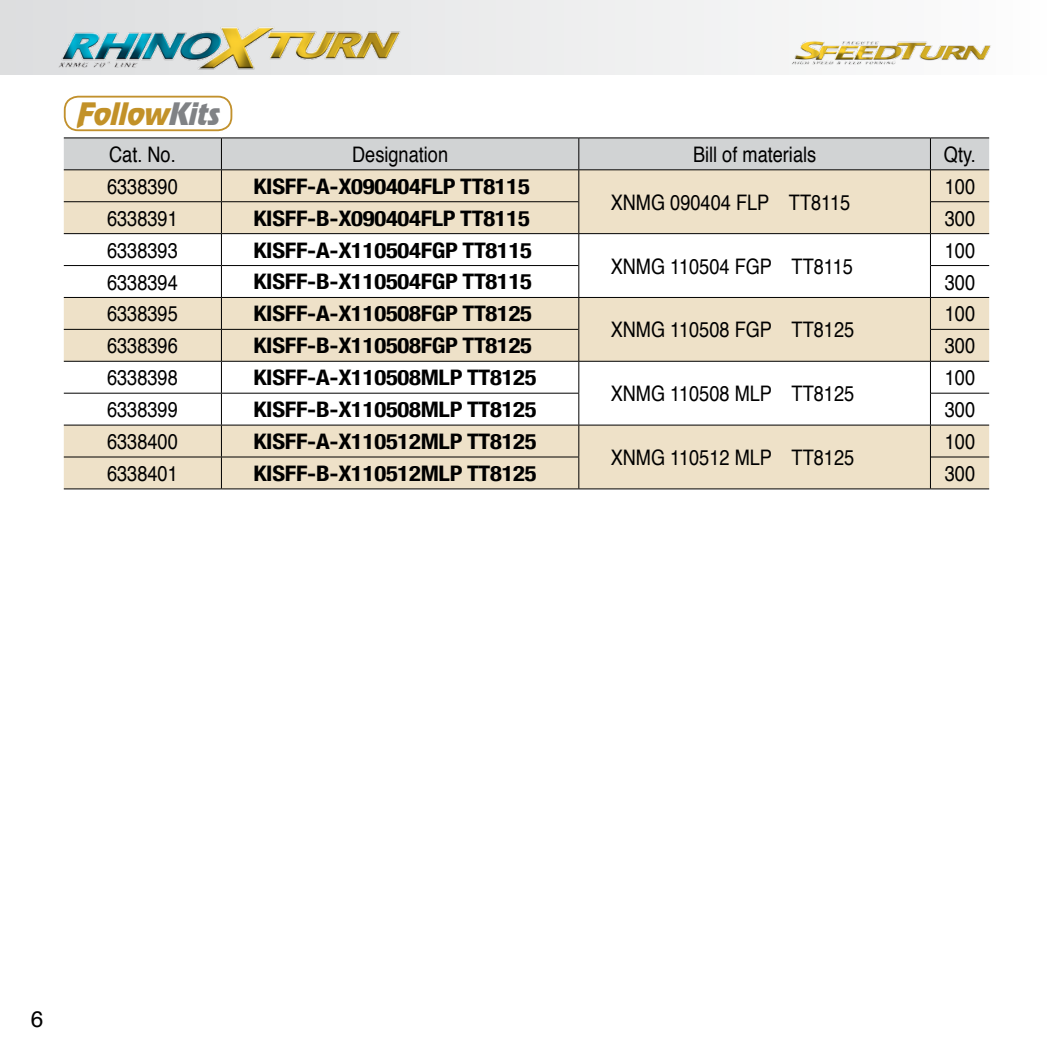
<style>
.page{position:relative;width:1053px;height:1053px;background:#fff}
.page>*{position:absolute;margin:0;border:0;box-sizing:border-box;transform-origin:0 0}
.t1{font:italic 27.68px "Revue";color:#c29128}
.t2{font:22.5px "Helvetica";color:#000}
.t3{font:700 condensed 21.38px "Helvetica Neue";letter-spacing:-.01em;color:#000;scale:1.15 1}
.t4{font:21.38px "Helvetica";color:#000;scale:.85 1}
.s1{color:#808285}
</style>
<div class="page">
<div style="left:0;top:0;width:1050px;height:74px;background:linear-gradient(to right,#dcdddf,#fcfdfd)"></div>
<img style="left:776px;top:27px;width:219px;height:39px">
<img style="left:42px;top:6px;width:373px;height:66px">
<div style="left:64px;top:138px;width:925px;height:31px;background:#d1d3d4"></div>
<svg style="left:64px;top:170px;width:925px;height:318px;fill:#eee1c8"></svg>
<hr style="left:64px;top:137px;width:157px;height:1px;background:#000">
<hr style="left:221px;top:137px;width:357px;height:1px;background:#000">
<hr style="left:221px;top:138px;width:1px;height:31px;background:#000">
<hr style="left:578px;top:137px;width:352px;height:1px;background:#000">
<hr style="left:578px;top:138px;width:1px;height:31px;background:#000">
<hr style="left:930px;top:137px;width:59px;height:1px;background:#000">
<hr style="left:930px;top:138px;width:1px;height:31px;background:#000">
<hr style="left:64px;top:169px;width:157px;height:1px;background:#000">
<hr style="left:221px;top:169px;width:357px;height:1px;background:#000">
<hr style="left:221px;top:170px;width:1px;height:31px;background:#000">
<hr style="left:578px;top:169px;width:352px;height:1px;background:#000">
<hr style="left:578px;top:170px;width:1px;height:32px;background:#000">
<hr style="left:930px;top:169px;width:59px;height:1px;background:#000">
<hr style="left:930px;top:170px;width:1px;height:32px;background:#000">
<hr style="left:64px;top:201px;width:157px;height:1px;background:#000">
<hr style="left:221px;top:201px;width:357px;height:1px;background:#000">
<hr style="left:221px;top:202px;width:1px;height:31px;background:#000">
<hr style="left:578px;top:202px;width:1px;height:31px;background:#000">
<hr style="left:930px;top:201px;width:59px;height:1px;background:#000">
<hr style="left:930px;top:202px;width:1px;height:31px;background:#000">
<hr style="left:64px;top:233px;width:157px;height:1px;background:#000">
<hr style="left:221px;top:233px;width:357px;height:1px;background:#000">
<hr style="left:221px;top:234px;width:1px;height:31px;background:#000">
<hr style="left:578px;top:233px;width:352px;height:1px;background:#000">
<hr style="left:578px;top:234px;width:1px;height:31px;background:#000">
<hr style="left:930px;top:233px;width:59px;height:1px;background:#000">
<hr style="left:930px;top:234px;width:1px;height:31px;background:#000">
<hr style="left:930px;top:361px;width:59px;height:1px;background:#000">
<hr style="left:930px;top:361px;width:1px;height:32px;background:#000">
<hr style="left:64px;top:265px;width:157px;height:1px;background:#000">
<hr style="left:221px;top:265px;width:357px;height:1px;background:#000">
<hr style="left:221px;top:266px;width:1px;height:31px;background:#000">
<hr style="left:578px;top:265px;width:1px;height:32px;background:#000">
<hr style="left:930px;top:265px;width:59px;height:1px;background:#000">
<hr style="left:930px;top:393px;width:59px;height:1px;background:#000">
<hr style="left:930px;top:265px;width:1px;height:32px;background:#000">
<hr style="left:930px;top:393px;width:1px;height:32px;background:#000">
<hr style="left:64px;top:297px;width:157px;height:1px;background:#000">
<hr style="left:221px;top:297px;width:357px;height:1px;background:#000">
<hr style="left:221px;top:298px;width:1px;height:31px;background:#000">
<hr style="left:578px;top:297px;width:352px;height:1px;background:#000">
<hr style="left:578px;top:298px;width:1px;height:31px;background:#000">
<hr style="left:578px;top:361px;width:352px;height:1px;background:#000">
<hr style="left:578px;top:424px;width:352px;height:1px;background:#000">
<hr style="left:578px;top:488px;width:352px;height:1px;background:#000">
<hr style="left:930px;top:297px;width:59px;height:1px;background:#000">
<hr style="left:930px;top:298px;width:1px;height:31px;background:#000">
<hr style="left:930px;top:424px;width:59px;height:1px;background:#000">
<hr style="left:930px;top:425px;width:1px;height:32px;background:#000">
<hr style="left:64px;top:329px;width:157px;height:1px;background:#000">
<hr style="left:221px;top:329px;width:357px;height:1px;background:#000">
<hr style="left:221px;top:330px;width:1px;height:31px;background:#000">
<hr style="left:578px;top:329px;width:1px;height:32px;background:#000">
<hr style="left:64px;top:361px;width:157px;height:1px;background:#000">
<hr style="left:221px;top:361px;width:357px;height:1px;background:#000">
<hr style="left:221px;top:361px;width:1px;height:32px;background:#000">
<hr style="left:578px;top:361px;width:1px;height:32px;background:#000">
<hr style="left:64px;top:393px;width:157px;height:1px;background:#000">
<hr style="left:221px;top:393px;width:358px;height:1px;background:#000">
<hr style="left:221px;top:393px;width:1px;height:32px;background:#000">
<hr style="left:578px;top:393px;width:1px;height:32px;background:#000">
<hr style="left:64px;top:424px;width:157px;height:1px;background:#000">
<hr style="left:221px;top:424px;width:357px;height:1px;background:#000">
<hr style="left:221px;top:425px;width:1px;height:31px;background:#000">
<hr style="left:578px;top:425px;width:1px;height:31px;background:#000">
<hr style="left:64px;top:456px;width:157px;height:1px;background:#000">
<hr style="left:221px;top:456px;width:358px;height:1px;background:#000">
<hr style="left:221px;top:457px;width:1px;height:31px;background:#000">
<hr style="left:578px;top:457px;width:1px;height:31px;background:#000">
<hr style="left:64px;top:488px;width:157px;height:1px;background:#000">
<hr style="left:221px;top:488px;width:357px;height:1px;background:#000">
<hr style="left:930px;top:329px;width:59px;height:1px;background:#000">
<hr style="left:930px;top:456px;width:59px;height:1px;background:#000">
<hr style="left:930px;top:329px;width:1px;height:32px;background:#000">
<hr style="left:930px;top:457px;width:1px;height:31px;background:#000">
<hr style="left:930px;top:488px;width:59px;height:1px;background:#000">
<div style="left:64px;top:96px;width:168px;height:35px;border:2px solid #c2912d;border-radius:14px"></div>
<p class="t1" style="left:75px;top:95px;width:153px">Follow<span class="s1">Kits</span></p>
<p class="t4" style="left:109px;top:138px;width:80px">Cat. No.</p>
<p class="t4" style="left:352px;top:138px;width:114px">Designation</p>
<p class="t4" style="left:693px;top:138px;width:146px">Bill of materials</p>
<p class="t4" style="left:943px;top:138px;width:39px">Qty.</p>
<p class="t4" style="left:107px;top:170px;width:85px">6338390</p>
<p class="t3" style="left:253px;top:173px;width:242px">KISFF-A-X090404FLP TT8115</p>
<p class="t4" style="left:610px;top:186px;width:283px">XNMG 090404 FLP TT8115</p>
<p class="t4" style="left:944px;top:170px;width:37px">100</p>
<p class="t4" style="left:107px;top:202px;width:85px">6338391</p>
<p class="t3" style="left:253px;top:205px;width:242px">KISFF-B-X090404FLP TT8115</p>
<p class="t4" style="left:944px;top:202px;width:37px">300</p>
<p class="t4" style="left:107px;top:233px;width:85px">6338393</p>
<p class="t3" style="left:253px;top:237px;width:244px">KISFF-A-X110504FGP TT8115</p>
<p class="t4" style="left:610px;top:249px;width:286px">XNMG 110504 FGP TT8115</p>
<p class="t4" style="left:944px;top:233px;width:37px">100</p>
<p class="t4" style="left:107px;top:265px;width:85px">6338394</p>
<p class="t3" style="left:253px;top:269px;width:244px">KISFF-B-X110504FGP TT8115</p>
<p class="t4" style="left:944px;top:265px;width:37px">300</p>
<p class="t4" style="left:107px;top:297px;width:85px">6338395</p>
<p class="t3" style="left:253px;top:301px;width:244px">KISFF-A-X110508FGP TT8125</p>
<p class="t4" style="left:610px;top:313px;width:288px">XNMG 110508 FGP TT8125</p>
<p class="t4" style="left:944px;top:297px;width:37px">100</p>
<p class="t4" style="left:107px;top:329px;width:85px">6338396</p>
<p class="t3" style="left:253px;top:333px;width:244px">KISFF-B-X110508FGP TT8125</p>
<p class="t4" style="left:944px;top:329px;width:37px">300</p>
<p class="t4" style="left:107px;top:361px;width:85px">6338398</p>
<p class="t3" style="left:253px;top:364px;width:248px">KISFF-A-X110508MLP TT8125</p>
<p class="t4" style="left:610px;top:377px;width:288px">XNMG 110508 MLP TT8125</p>
<p class="t4" style="left:944px;top:361px;width:37px">100</p>
<p class="t4" style="left:107px;top:393px;width:85px">6338399</p>
<p class="t3" style="left:253px;top:396px;width:248px">KISFF-B-X110508MLP TT8125</p>
<p class="t4" style="left:944px;top:393px;width:37px">300</p>
<p class="t4" style="left:107px;top:425px;width:85px">6338400</p>
<p class="t3" style="left:253px;top:428px;width:248px">KISFF-A-X110512MLP TT8125</p>
<p class="t4" style="left:610px;top:441px;width:288px">XNMG 110512 MLP TT8125</p>
<p class="t4" style="left:944px;top:425px;width:37px">100</p>
<p class="t4" style="left:107px;top:457px;width:85px">6338401</p>
<p class="t3" style="left:253px;top:460px;width:248px">KISFF-B-X110512MLP TT8125</p>
<p class="t4" style="left:944px;top:457px;width:37px">300</p>
<p class="t2" style="left:31px;top:1001px;width:14px">6</p>
</div>
